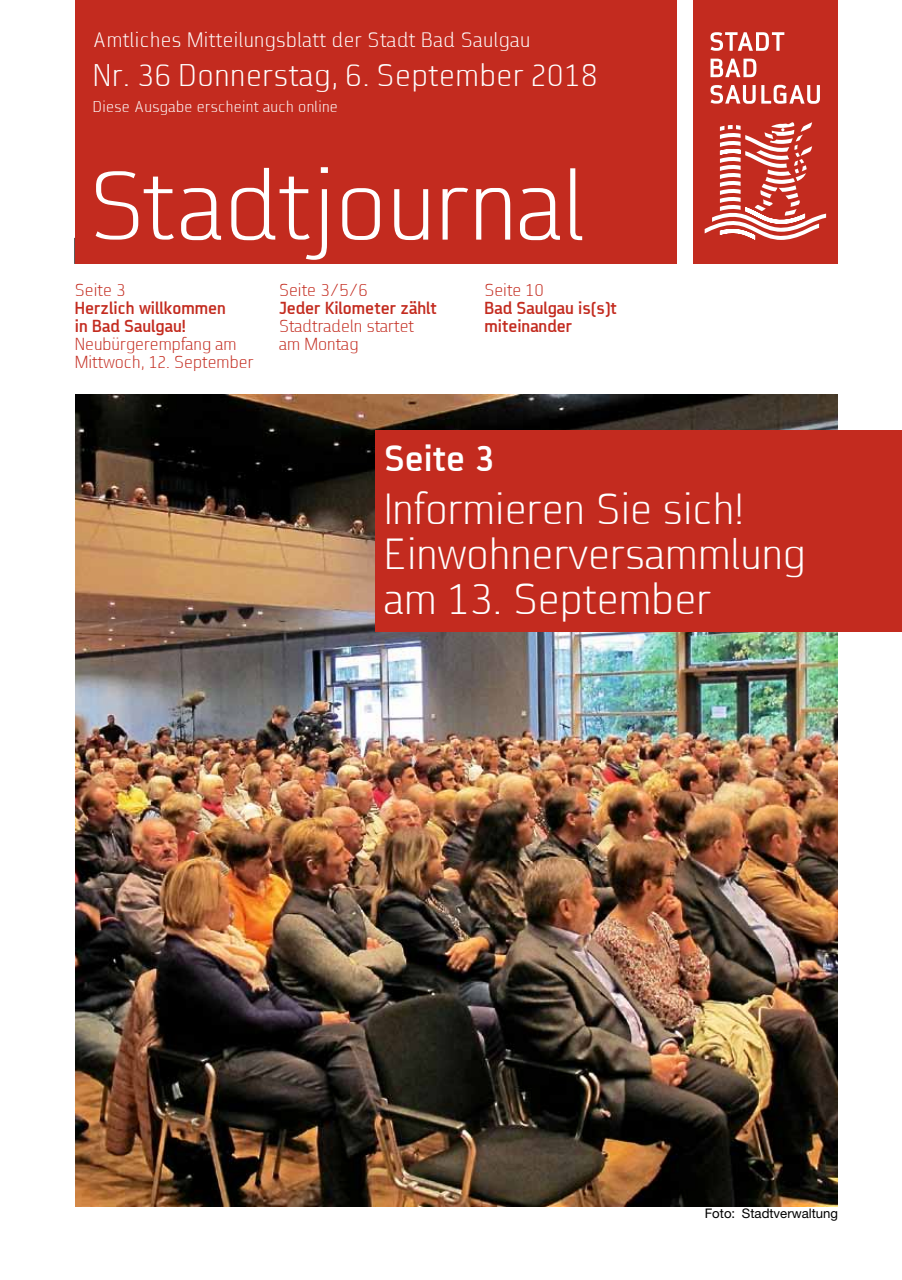
<style>
.page{position:relative;width:902px;height:1280px;background:#fff}
.page>*{position:absolute;margin:0;border:0;box-sizing:border-box;transform-origin:0 0}
.t1{font:300 85.5px "AF Diwa";color:#fff}
.t2{font:300 37.5px/45px "AF Diwa";color:#fff}
.t3{font:700 31.5px "AF Diwa";color:#fff}
.t4{font:300 27px "AF Diwa";letter-spacing:.02em;color:#fff}
.t5{font:300 18px "AF Diwa";letter-spacing:.02em;color:#fff}
.t6{font:300 15px/18px "AF Diwa";color:#c32b1f}
.t7{font:700 15px/18px "AF Diwa";color:#c32b1f}
.t8{font:300 13.5px "AF Diwa";letter-spacing:.02em;color:#fff}
.t9{font:13.2px "Helvetica Neue";color:#000}
</style>
<div class="page">
<div style="left:75px;top:0;width:601px;height:264px;background:#c32b1f"></div>
<div style="left:693px;top:0;width:145px;height:264px;background:#c32b1f"></div>
<svg style="left:704px;top:122px;width:122px;height:118px"></svg>
<svg style="left:710px;top:32px;width:74px;height:19px"></svg>
<svg style="left:710px;top:59px;width:46px;height:18px"></svg>
<svg style="left:761px;top:85px;width:58px;height:19px"></svg>
<svg style="left:710px;top:85px;width:45px;height:19px"></svg>
<img style="left:76px;top:395px;width:761px;height:812px">
<div style="left:375px;top:430px;width:526px;height:201px;background:#c32b1f"></div>
<p class="t5" style="left:93px;top:28px;width:439px">Amtliches Mitteilungsblatt der Stadt Bad Saulgau</p>
<h3 class="t4" style="left:93px;top:58px;width:506px">Nr. 36 Donnerstag, 6. September 2018</h3>
<p class="t8" style="left:93px;top:99px;width:246px">Diese Ausgabe erscheint auch online</p>
<h1 class="t1" style="left:88px;top:153px;width:498px">Stadtjournal</h1>
<p class="t6" style="left:75px;top:281px;width:52px">Seite 3</p>
<p class="t7" style="left:75px;top:299px;width:153px">Herzlich willkommen in Bad Saulgau!</p>
<p class="t6" style="left:75px;top:335px;width:180px">Neubürgerempfang am<br>Mittwoch, 12. September</p>
<p class="t6" style="left:279px;top:281px;width:90px">Seite 3/5/6</p>
<p class="t7" style="left:279px;top:299px;width:159px">Jeder Kilometer zählt</p>
<p class="t6" style="left:279px;top:317px;width:136px">Stadtradeln startet am Montag</p>
<p class="t6" style="left:484px;top:281px;width:61px">Seite 10</p>
<p class="t7" style="left:484px;top:299px;width:134px">Bad Saulgau is(s)t miteinander</p>
<h3 class="t3" style="left:384px;top:438px;width:112px">Seite 3</h3>
<h2 class="t2" style="left:384px;top:487px;width:423px">Informieren Sie sich!<br>Einwohnerversammlung am 13. September</h2>
<p class="t9" style="left:704px;top:1205px;width:135px">Foto: Stadtverwaltung</p>
</div>
